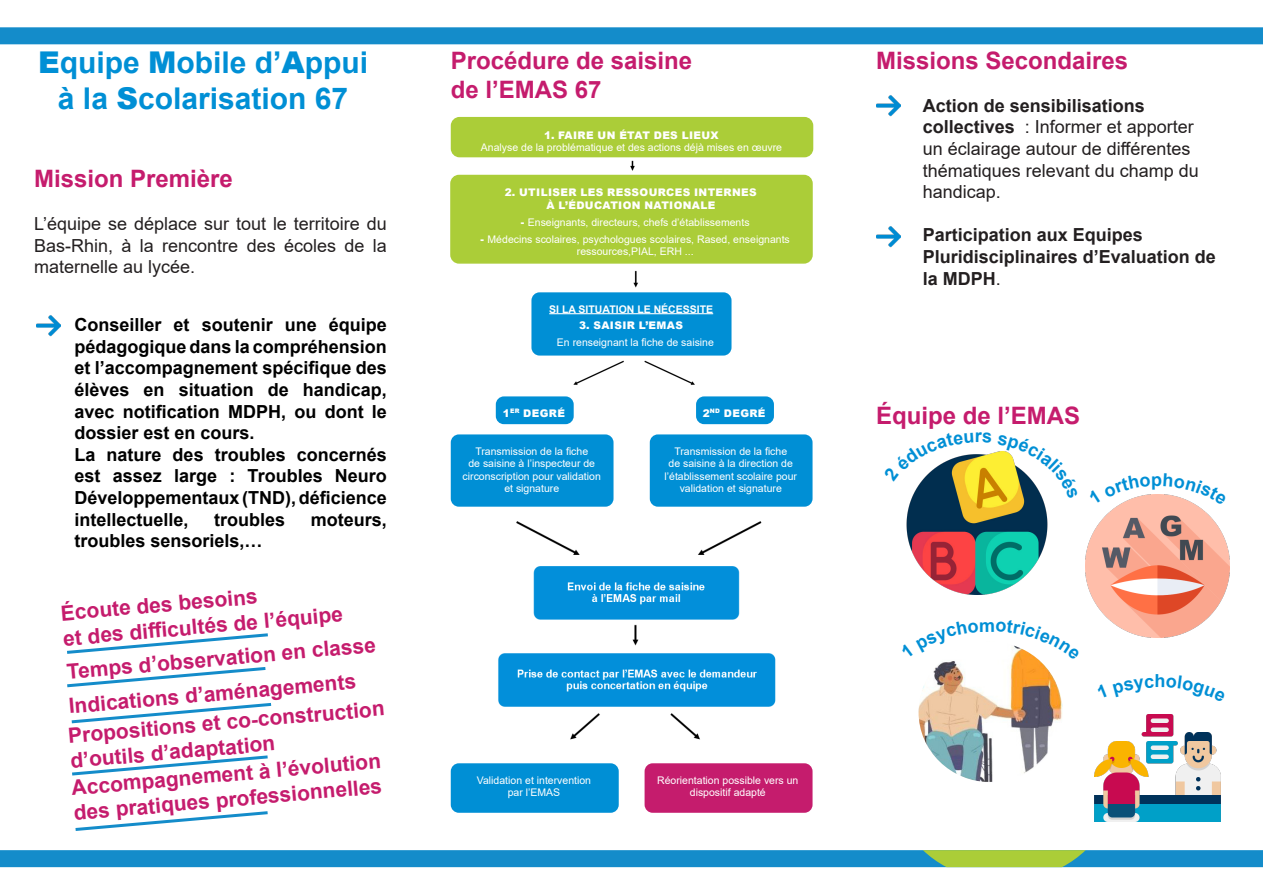
<style>
.page{position:relative;width:1263px;height:893px;background:#fff}
.page>*{position:absolute;margin:0;border:0;box-sizing:border-box;transform-origin:0 0}
.t1{font:700 30px/36px "Arial";color:#008fd5;text-align:center}
.t2{font:700 24px/28.8px "Arial";color:#c51c6d}
.t3{font:700 21px/25.2px "Arial";color:#c51c6d}
.t4{font:700 18px/21.6px "Arial";color:#000;text-align:justify}
.t5{font:18px/21.6px "Arial";color:#231f20;text-align:justify}
.t6{font:700 18px/21.6px "Arial";color:#231f20}
.t7{font:10.5px/12.6px "Arial";color:#fff;text-align:center}
.t8{font:900 10.5px/12.6px "Arial";letter-spacing:.035em;color:#fff;text-align:center}
.t9{font:700 10.5px "Arial";color:#fff}
.s1{font-weight:900}
.s2{font-weight:700}
.s3{font-weight:400}
</style>
<div class="page">
<div style="left:0;top:27px;width:1263px;height:17px;background:#148cca"></div>
<svg style="left:0;top:850px;width:1263px;height:17px;background:#2694ba"></svg>
<img style="left:633px;top:270px;width:5px;height:18px">
<img style="left:906px;top:499px;width:142px;height:95px">
<img style="left:1094px;top:714px;width:127px;height:108px">
<img style="left:1086px;top:505px;width:143px;height:133px">
<img style="left:573px;top:360px;width:122px;height:25px">
<img style="left:516px;top:521px;width:246px;height:34px">
<svg style="left:67px;top:633px;width:201px;height:21px"></svg>
<svg style="left:67px;top:667px;width:199px;height:21px"></svg>
<svg style="left:71px;top:702px;width:201px;height:22px"></svg>
<svg style="left:75px;top:811px;width:193px;height:20px"></svg>
<svg style="left:72px;top:755px;width:196px;height:21px"></svg>
<img style="left:36px;top:315px;width:24px;height:22px">
<img style="left:876px;top:95px;width:24px;height:22px">
<img style="left:876px;top:226px;width:24px;height:22px">
<div style="left:451px;top:118px;width:361px;height:39px;background:#abcd38;border-radius:8px"></div>
<div style="left:451px;top:117px;width:362px;height:40px;border:2px solid #abcd38;border-radius:8px"></div>
<img style="left:630px;top:160px;width:5px;height:11px">
<div style="left:451px;top:176px;width:361px;height:87px;background:#abcd38;border-radius:8px"></div>
<div style="left:450px;top:175px;width:363px;height:89px;border:2px solid #abcd38;border-radius:8px"></div>
<div style="left:451px;top:763px;width:168px;height:50px;background:#008fd5;border-radius:8px"></div>
<div style="left:644px;top:763px;width:168px;height:50px;background:#c51c6d;border-radius:8px"></div>
<div style="left:531px;top:292px;width:200px;height:64px;background:#008fd5;border-radius:8px"></div>
<hr style="left:549px;top:313px;width:164px;height:1px;background:#fff">
<div style="left:451px;top:434px;width:162px;height:73px;background:#008fd5;border-radius:8px"></div>
<div style="left:650px;top:434px;width:162px;height:73px;background:#008fd5;border-radius:8px"></div>
<div style="left:496px;top:396px;width:78px;height:28px;background:#008fd5;border-radius:8px"></div>
<div style="left:696px;top:396px;width:78px;height:28px;background:#008fd5;border-radius:8px"></div>
<img style="left:498px;top:566px;width:278px;height:174px">
<img style="left:918px;top:660px;width:145px;height:122px">
<svg style="left:911px;top:451px;width:132px;height:48px"></svg>
<svg style="left:1119px;top:494px;width:77px;height:11px"></svg>
<svg style="left:1012px;top:645px;width:27px;height:15px"></svg>
<p class="t1" style="left:38px;top:45px;width:331px"><span class="s1">E</span>quipe <span class="s1">M</span>obile d’<span class="s1">A</span>ppui à la <span class="s1">S</span>colarisation 67</p>
<p class="t2" style="left:34px;top:164px;width:200px">Mission Première</p>
<p class="t5" style="left:34px;top:213px;width:354px">L’équipe se déplace sur tout le territoire du Bas-Rhin, à la rencontre des écoles de la maternelle au lycée.</p>
<p class="t4" style="left:74px;top:314px;width:314px">Conseiller et soutenir une équipe pédagogique dans la compréhension et l’accompagnement spécifique des élèves en situation de handicap, avec notification MDPH, ou dont le dossier est en cours.</p>
<p class="t4" style="left:74px;top:444px;width:314px">La nature des troubles concernés est assez large : Troubles Neuro Développementaux (TND), déficience intellectuelle,</p>
<p class="t4" style="left:214px;top:509px;width:73px">troubles</p>
<p class="t4" style="left:311px;top:509px;width:78px">moteurs,</p>
<p class="t4" style="left:74px;top:530px;width:190px">troubles sensoriels,…</p>
<p class="t3" style="left:60px;top:601px;width:282px;rotate:-5deg">Écoute des besoins<br>et des diffi cultés de l’équipe</p>
<p class="t3" style="left:66px;top:659px;width:312px;rotate:-5deg">Temps d’observation en classe</p>
<p class="t3" style="left:68px;top:694px;width:290px;rotate:-5deg">Indications d’aménagements</p>
<p class="t3" style="left:67px;top:723px;width:319px;rotate:-5deg">Propositions et co-construction d’outils d’adaptation</p>
<p class="t3" style="left:71px;top:775px;width:312px;rotate:-5deg">Accompagnement à l’évolution des pratiques professionnelles</p>
<p class="t2" style="left:451px;top:46px;width:243px">Procédure de saisine de l’EMAS 67</p>
<p class="t7" style="left:481px;top:128px;width:303px"><span class="s1">1. FAIRE UN ÉTAT DES LIEUX<br></span>Analyse de la problématique et des actions déjà mises en œuvre</p>
<p class="t8" style="left:505px;top:186px;width:253px">2. UTILISER LES RESSOURCES INTERNES<br>À L’ÉDUCATION NATIONALE</p>
<p class="t7" style="left:521px;top:216px;width:230px"><span class="s1">-</span> Enseignants, directeurs, chefs d’établissements</p>
<p class="t7" style="left:481px;top:233px;width:311px"><span class="s1">-</span> Médecins scolaires, psychologues scolaires, Rased, enseignants ressources,PIAL, ERH ...</p>
<p class="t9" style="left:549px;top:301px;width:165px">SI LA SITUATION LE NÉCESSITE</p>
<p class="t8" style="left:579px;top:319px;width:105px">3. SAISIR L’EMAS</p>
<p class="t7" style="left:557px;top:336px;width:158px">En renseignant la fiche de saisine</p>
<p class="t8" style="left:503px;top:406px;width:64px">1<sup>ER</sup> DEGRÉ</p>
<p class="t8" style="left:703px;top:406px;width:64px">2<sup>ND</sup> DEGRÉ</p>
<p class="t7" style="left:463px;top:444px;width:140px">Transmission de la fiche<br>de saisine à l’inspecteur de circonscription pour validation et signature</p>
<p class="t7" style="left:664px;top:444px;width:134px">Transmission de la fiche<br>de saisine à la direction de l’établissement scolaire pour validation et signature</p>
<p class="t7" style="left:477px;top:773px;width:116px">Validation et intervention par l’EMAS</p>
<p class="t7" style="left:657px;top:773px;width:143px">Réorientation possible vers un dispositif adapté</p>
<p class="t2" style="left:876px;top:46px;width:254px">Missions Secondaires</p>
<p class="t5" style="left:923px;top:94px;width:278px;text-align:left"><span class="s2">Action de sensibilisations collectives</span> : Informer et apporter un éclairage autour de différentes thématiques relevant du champ du handicap.</p>
<p class="t6" style="left:923px;top:224px;width:295px">Participation aux Equipes<br>Pluridisciplinaires d’Evaluation de la MDPH<span class="s3">.</span></p>
<p class="t2" style="left:876px;top:401px;width:206px">Équipe de l’EMAS</p>
</div>
